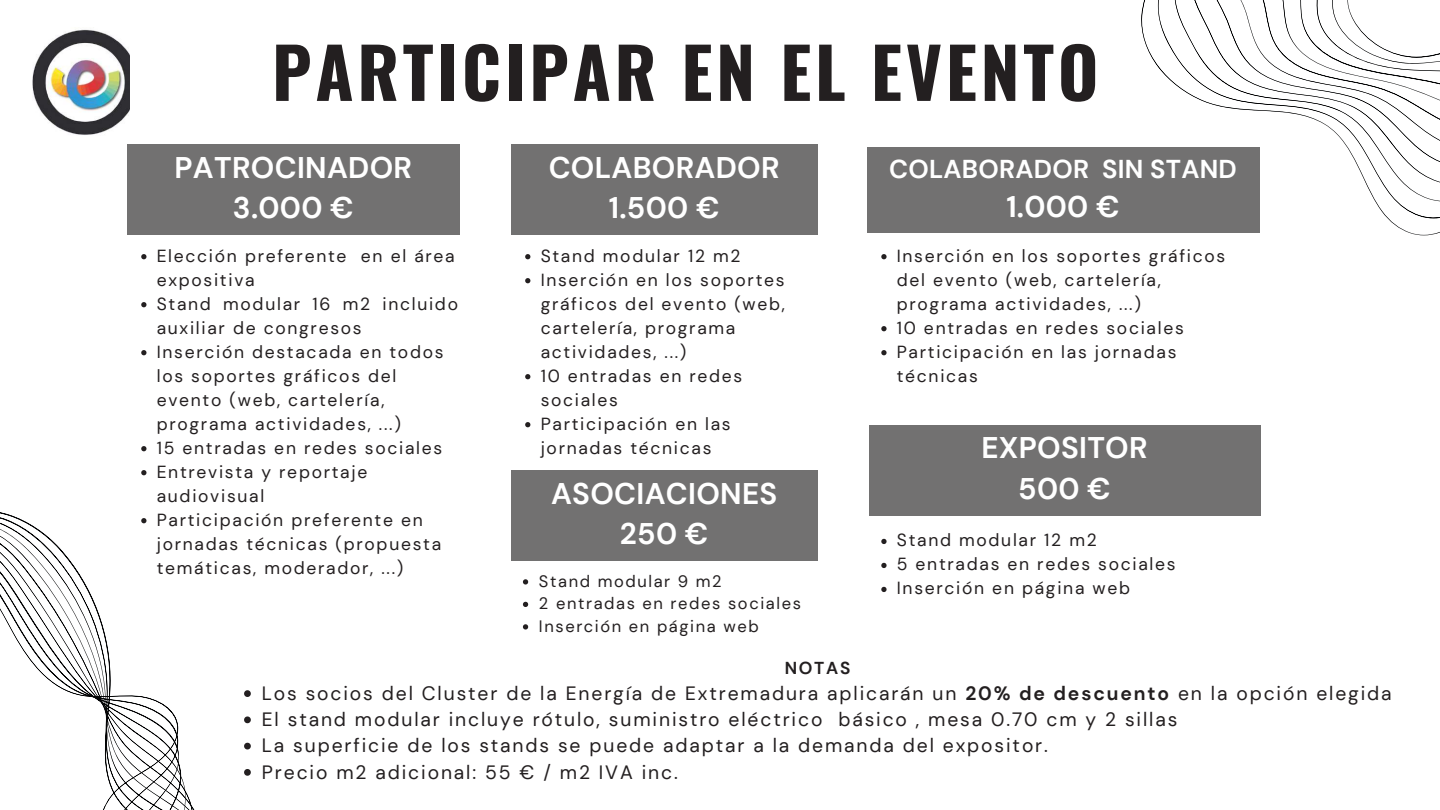
<style>
.page{position:relative;width:1440px;height:810px;background:#fff}
.page>*{position:absolute;margin:0;border:0;box-sizing:border-box;transform-origin:0 0}
.t1{font:700 69.5px "Oswald";letter-spacing:.055em;color:#231f20}
.t2{font:700 29.8px/40.5px "DM Sans";letter-spacing:.01em;color:#fff;text-align:center}
.t3{font:700 25.8px "DM Sans";letter-spacing:.01em;color:#fff}
.t4{font:19.3px/26.2px "DM Sans";letter-spacing:.1em;color:#231f20}
.t5{font:17.5px/24px "DM Sans";letter-spacing:.1em;color:#231f20}
.t6{font:700 17.3px "DM Sans";letter-spacing:.1em;color:#231f20}
.t7{font:16.5px/22.5px "DM Sans";letter-spacing:.1em;color:#231f20}
.s1{font-weight:700}
</style>
<div class="page">
<div style="left:127px;top:144px;width:333px;height:91px;background:#727171"></div>
<svg style="left:141px;top:254px;width:5px;height:5px"></svg>
<svg style="left:141px;top:302px;width:5px;height:5px"></svg>
<svg style="left:141px;top:350px;width:5px;height:5px"></svg>
<div style="left:511px;top:144px;width:307px;height:91px;background:#727171"></div>
<div style="left:869px;top:425px;width:392px;height:90px;background:#727171"></div>
<svg style="left:1141px;top:0;width:299px;height:235px"></svg>
<svg style="left:0;top:448px;width:249px;height:362px"></svg>
<svg style="left:525px;top:254px;width:5px;height:5px"></svg>
<svg style="left:525px;top:278px;width:5px;height:5px"></svg>
<svg style="left:525px;top:374px;width:5px;height:5px"></svg>
<svg style="left:525px;top:422px;width:5px;height:5px"></svg>
<svg style="left:881px;top:539px;width:6px;height:5px"></svg>
<svg style="left:881px;top:563px;width:6px;height:5px"></svg>
<svg style="left:881px;top:587px;width:6px;height:5px"></svg>
<img style="left:33px;top:29px;width:96px;height:106px">
<svg style="left:244px;top:690px;width:7px;height:7px"></svg>
<svg style="left:244px;top:716px;width:7px;height:7px"></svg>
<svg style="left:244px;top:743px;width:7px;height:6px"></svg>
<svg style="left:244px;top:769px;width:7px;height:7px"></svg>
<div style="left:867px;top:147px;width:392px;height:86px;background:#727171"></div>
<svg style="left:881px;top:254px;width:6px;height:5px"></svg>
<svg style="left:881px;top:326px;width:6px;height:5px"></svg>
<svg style="left:881px;top:350px;width:6px;height:5px"></svg>
<div style="left:511px;top:470px;width:307px;height:91px;background:#727171"></div>
<svg style="left:523px;top:579px;width:5px;height:6px"></svg>
<svg style="left:523px;top:602px;width:5px;height:5px"></svg>
<svg style="left:523px;top:624px;width:5px;height:6px"></svg>
<h1 class="t1" style="left:272px;top:18px;width:828px">PARTICIPAR EN EL EVENTO</h1>
<h2 class="t2" style="left:175px;top:147px;width:239px">PATROCINADOR<br>3.000 €</h2>
<p class="t5" style="left:157px;top:244px;width:303px">Elección preferente en el área expositiva<br>Stand modular 16 m2 incluido auxiliar de congresos<br>Inserción destacada en todos los soportes gráficos del evento (web, cartelería, programa actividades, ...)<br>15 entradas en redes sociales<br>Entrevista y reportaje audiovisual<br>Participación preferente en jornadas técnicas (propuesta temáticas, moderador, ...)</p>
<h2 class="t2" style="left:549px;top:147px;width:233px">COLABORADOR<br>1.500 €</h2>
<p class="t5" style="left:541px;top:244px;width:246px">Stand modular 12 m2<br>Inserción en los soportes gráficos del evento (web, cartelería, programa actividades, ...)<br>10 entradas en redes sociales<br>Participación en las jornadas técnicas</p>
<h2 class="t2" style="left:551px;top:473px;width:228px">ASOCIACIONES<br>250 €</h2>
<p class="t7" style="left:539px;top:570px;width:264px">Stand modular 9 m2<br>2 entradas en redes sociales<br>Inserción en página web</p>
<h3 class="t3" style="left:889px;top:153px;width:349px">COLABORADOR SIN STAND</h3>
<h2 class="t2" style="left:1006px;top:186px;width:115px">1.000 €</h2>
<p class="t5" style="left:897px;top:244px;width:330px">Inserción en los soportes gráficos del evento (web, cartelería, programa actividades, ...)<br>10 entradas en redes sociales<br>Participación en las jornadas técnicas</p>
<h2 class="t2" style="left:981px;top:428px;width:168px">EXPOSITOR<br>500 €</h2>
<p class="t5" style="left:897px;top:528px;width:280px">Stand modular 12 m2<br>5 entradas en redes sociales<br>Inserción en página web</p>
<p class="t6" style="left:785px;top:657px;width:67px">NOTAS</p>
<p class="t4" style="left:262px;top:680px;width:1131px">Los socios del Cluster de la Energía de Extremadura aplicarán un <span class="s1">20% de descuento</span> en la opción elegida El stand modular incluye rótulo, suministro eléctrico básico , mesa 0.70 cm y 2 sillas<br>La superficie de los stands se puede adaptar a la demanda del expositor.<br>Precio m2 adicional: 55 € / m2 IVA inc.</p>
</div>
